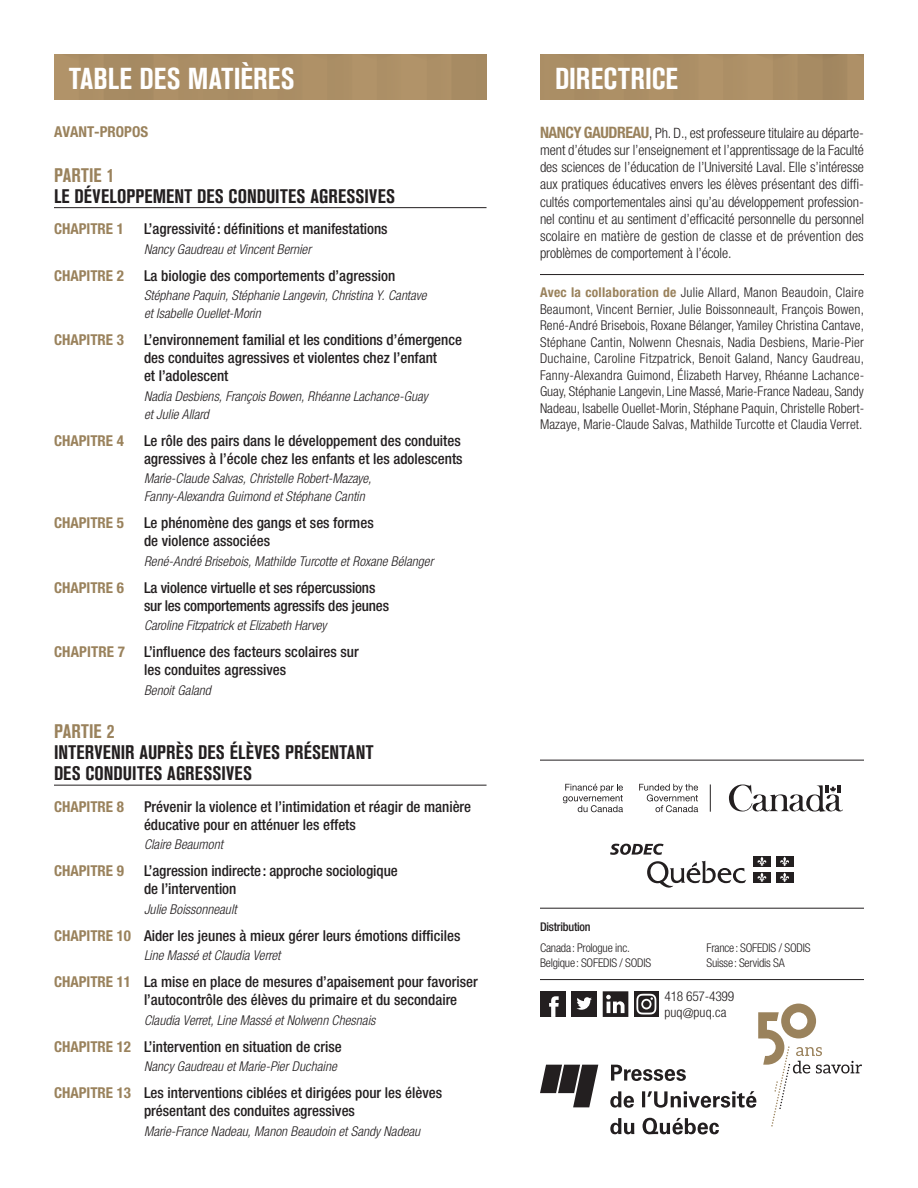
<style>
.page{position:relative;width:918px;height:1188px;background:#fff}
.page>*{position:absolute;margin:0;border:0;box-sizing:border-box;transform-origin:0 0}
._1_Fiche_Titre_verso{font:700 condensed 30px "Akzidenz Grotesk BE";letter-spacing:.01em;color:#fff}
._2_Fiche_Niv1-verso{font:700 condensed 19.5px/21px "Akzidenz Grotesk BE";letter-spacing:.01em;color:#231f20}
._3_Fiche_Niv2-verso{font:500 condensed 15px/18px "Helvetica Neue";color:#231f20}
._3_Fiche_Niv2-verso-2{font:700 condensed 15px "Helvetica Neue";color:#9a825c}
._7_Fiche_bios_auteur{font:300 condensed 14.25px/17.2px "Helvetica Neue";letter-spacing:-.005em;color:#231f20;text-align:justify}
._6_Fiche_auteurs-ver{font:italic 300 condensed 13.5px/18px "Helvetica Neue";color:#231f20}
._8_Fiche_collaborati{font:300 condensed 13.5px/16.5px "Helvetica Neue";letter-spacing:.01em;color:#231f20;text-align:justify}
._8_Fiche_collaborati-2{font:300 condensed 13.5px/15.9px "Helvetica Neue";letter-spacing:-.02em;color:#231f20}
.t1{font:300 condensed 12px/15px "Helvetica Neue";letter-spacing:-.02em;color:#231f20}
.t2{font:500 condensed 12px "Helvetica Neue";letter-spacing:-.02em;color:#231f20}
.s1{color:#9a825c}
.s2{font-weight:700;color:#9a825c}
.s3{font-weight:700;font-size:15.75px;color:#9a825c}
.s4{font-size:15.75px}
</style>
<div class="page">
<div style="left:54px;top:55px;width:433px;height:45px;background:#ac8f66"></div>
<div style="left:540px;top:55px;width:324px;height:45px;background:#ab8e65"></div>
<hr style="left:540px;top:979px;width:324px;height:1px;background:#231f20">
<svg style="left:540px;top:991px;width:322px;height:143px"></svg>
<hr style="left:540px;top:908px;width:324px;height:1px;background:#231f20">
<hr style="left:540px;top:760px;width:324px;height:1px;background:#231f20">
<svg style="left:729px;top:784px;width:114px;height:28px"></svg>
<svg style="left:563px;top:784px;width:60px;height:28px"></svg>
<svg style="left:639px;top:784px;width:59px;height:28px"></svg>
<svg style="left:710px;top:784px;width:1px;height:28px"></svg>
<svg style="left:647px;top:861px;width:99px;height:27px"></svg>
<div style="left:753px;top:856px;width:18px;height:11px;background:#231f20"></div>
<svg style="left:757px;top:857px;width:10px;height:9px"></svg>
<div style="left:776px;top:856px;width:17px;height:11px;background:#231f20"></div>
<svg style="left:780px;top:857px;width:9px;height:9px"></svg>
<div style="left:753px;top:872px;width:18px;height:11px;background:#231f20"></div>
<svg style="left:757px;top:873px;width:10px;height:9px"></svg>
<div style="left:776px;top:872px;width:17px;height:11px;background:#231f20"></div>
<svg style="left:780px;top:873px;width:9px;height:9px"></svg>
<svg style="left:610px;top:844px;width:54px;height:11px"></svg>
<hr style="left:540px;top:274px;width:324px;height:1px;background:#231f20">
<hr style="left:54px;top:207px;width:433px;height:1px;background:#231f20">
<hr style="left:54px;top:785px;width:433px;height:1px;background:#231f20">
<h1 class="_1_Fiche_Titre_verso" style="left:69px;top:61px;width:227px">TABLE DES MATIÈRES</h1>
<p class="_3_Fiche_Niv2-verso-2" style="left:54px;top:122px;width:96px">AVANT-PROPOS</p>
<p class="_2_Fiche_Niv1-verso" style="left:54px;top:165px;width:343px"><span class="s1">PARTIE 1<br></span>LE DÉVELOPPEMENT DES CONDUITES AGRESSIVES</p>
<p class="_3_Fiche_Niv2-verso-2" style="left:54px;top:220px;width:71px">CHAPITRE 1</p>
<p class="_3_Fiche_Niv2-verso" style="left:144px;top:220px;width:245px">L’agressivité : définitions et manifestations</p>
<p class="_6_Fiche_auteurs-ver" style="left:144px;top:240px;width:169px">Nancy Gaudreau et Vincent Bernier</p>
<p class="_3_Fiche_Niv2-verso-2" style="left:54px;top:266px;width:71px">CHAPITRE 2</p>
<p class="_3_Fiche_Niv2-verso" style="left:144px;top:266px;width:253px">La biologie des comportements d’agression</p>
<p class="_6_Fiche_auteurs-ver" style="left:144px;top:286px;width:284px">Stéphane Paquin, Stéphanie Langevin, Christina Y. Cantave et Isabelle Ouellet-Morin</p>
<p class="_3_Fiche_Niv2-verso-2" style="left:54px;top:331px;width:71px">CHAPITRE 3</p>
<p class="_3_Fiche_Niv2-verso" style="left:144px;top:331px;width:320px">L’environnement familial et les conditions d’émergence des conduites agressives et violentes chez l’enfant<br>et l’adolescent</p>
<p class="_6_Fiche_auteurs-ver" style="left:144px;top:387px;width:285px">Nadia Desbiens, François Bowen, Rhéanne Lachance-Guay et Julie Allard</p>
<p class="_3_Fiche_Niv2-verso-2" style="left:54px;top:431px;width:71px">CHAPITRE 4</p>
<p class="_3_Fiche_Niv2-verso" style="left:144px;top:431px;width:320px">Le rôle des pairs dans le développement des conduites agressives à l’école chez les enfants et les adolescents</p>
<p class="_6_Fiche_auteurs-ver" style="left:144px;top:469px;width:229px">Marie-Claude Salvas, Christelle Robert-Mazaye,<br>Fanny-Alexandra Guimond et Stéphane Cantin</p>
<p class="_3_Fiche_Niv2-verso-2" style="left:54px;top:514px;width:71px">CHAPITRE 5</p>
<p class="_3_Fiche_Niv2-verso" style="left:144px;top:514px;width:231px">Le phénomène des gangs et ses formes de violence associées</p>
<p class="_6_Fiche_auteurs-ver" style="left:144px;top:552px;width:291px">René-André Brisebois, Mathilde Turcotte et Roxane Bélanger</p>
<p class="_3_Fiche_Niv2-verso-2" style="left:54px;top:578px;width:71px">CHAPITRE 6</p>
<p class="_3_Fiche_Niv2-verso" style="left:144px;top:578px;width:247px">La violence virtuelle et ses répercussions sur les comportements agressifs des jeunes</p>
<p class="_6_Fiche_auteurs-ver" style="left:144px;top:616px;width:184px">Caroline Fitzpatrick et Elizabeth Harvey</p>
<p class="_3_Fiche_Niv2-verso-2" style="left:54px;top:643px;width:73px">CHAPITRE 7</p>
<p class="_3_Fiche_Niv2-verso" style="left:144px;top:643px;width:216px">L’influence des facteurs scolaires sur les conduites agressives</p>
<p class="_6_Fiche_auteurs-ver" style="left:144px;top:681px;width:68px">Benoit Galand</p>
<p class="_2_Fiche_Niv1-verso" style="left:54px;top:721px;width:321px"><span class="s1">PARTIE 2<br></span>INTERVENIR AUPRÈS DES ÉLÈVES PRÉSENTANT<br>DES CONDUITES AGRESSIVES</p>
<p class="_3_Fiche_Niv2-verso-2" style="left:54px;top:797px;width:71px">CHAPITRE 8</p>
<p class="_3_Fiche_Niv2-verso" style="left:144px;top:797px;width:329px">Prévenir la violence et l’intimidation et réagir de manière éducative pour en atténuer les effets</p>
<p class="_6_Fiche_auteurs-ver" style="left:144px;top:835px;width:80px">Claire Beaumont</p>
<p class="_3_Fiche_Niv2-verso-2" style="left:54px;top:862px;width:71px">CHAPITRE 9</p>
<p class="_3_Fiche_Niv2-verso" style="left:144px;top:862px;width:255px">L’agression indirecte : approche sociologique de l’intervention</p>
<p class="_6_Fiche_auteurs-ver" style="left:144px;top:900px;width:94px">Julie Boissonneault</p>
<p class="_3_Fiche_Niv2-verso" style="left:54px;top:926px;width:408px"><span class="s2">CHAPITRE 10</span> Aider les jeunes à mieux gérer leurs émotions difficiles</p>
<p class="_6_Fiche_auteurs-ver" style="left:144px;top:946px;width:138px">Line Massé et Claudia Verret</p>
<p class="_3_Fiche_Niv2-verso" style="left:144px;top:973px;width:335px;text-indent:-90px"><span class="s2">CHAPITRE 11</span> La mise en place de mesures d’apaisement pour favoriser l’autocontrôle des élèves du primaire et du secondaire</p>
<p class="_6_Fiche_auteurs-ver" style="left:144px;top:1011px;width:233px">Claudia Verret, Line Massé et Nolwenn Chesnais</p>
<p class="_3_Fiche_Niv2-verso" style="left:54px;top:1037px;width:289px"><span class="s2">CHAPITRE 12</span> L’intervention en situation de crise</p>
<p class="_6_Fiche_auteurs-ver" style="left:144px;top:1057px;width:194px">Nancy Gaudreau et Marie-Pier Duchaine</p>
<p class="_3_Fiche_Niv2-verso" style="left:54px;top:1084px;width:390px;text-align:center"><span class="s2">CHAPITRE 13</span> Les interventions ciblées et dirigées pour les élèves présentant des conduites agressives</p>
<p class="_6_Fiche_auteurs-ver" style="left:144px;top:1122px;width:278px">Marie-France Nadeau, Manon Beaudoin et Sandy Nadeau</p>
<p class="_1_Fiche_Titre_verso" style="left:555px;top:61px;width:125px">DIRECTRICE</p>
<p class="_7_Fiche_bios_auteur" style="left:540px;top:124px;width:326px"><span class="s3">NANCY GAUDREAU</span><span class="s4">,</span> Ph. D., est professeure titulaire au départe&shy;ment d’études sur l’enseignement et l’apprentissage de la Faculté des sciences de l’éducation de l’Université Laval. Elle s’intéresse aux pratiques éducatives envers les élèves présentant des diffi&shy;cultés comportementales ainsi qu’au développement profession&shy;nel continu et au sentiment d’efficacité personnelle du personnel scolaire en matière de gestion de classe et de prévention des problèmes de comportement à l’école.</p>
<p class="_8_Fiche_collaborati" style="left:540px;top:284px;width:326px"><span class="s2">Avec la collaboration de</span> Julie Allard, Manon Beaudoin, Claire Beaumont, Vincent Bernier, Julie Boissonneault, François Bowen, René-André Brisebois, Roxane Bélanger, Yamiley Christina Cantave, Stéphane Cantin, Nolwenn Chesnais, Nadia Desbiens, Marie-Pier Duchaine, Caroline Fitzpatrick, Benoit Galand, Nancy Gaudreau, Fanny-Alexandra Guimond, Élizabeth Harvey, Rhéanne Lachance-Guay, Stéphanie Langevin, Line Massé, Marie-France Nadeau, Sandy Nadeau, Isabelle Ouellet-Morin, Stéphane Paquin, Christelle Robert-Mazaye, Marie-Claude Salvas, Mathilde Turcotte et Claudia Verret.</p>
<p class="t2" style="left:540px;top:919px;width:52px">Distribution</p>
<p class="t1" style="left:540px;top:940px;width:113px">Canada: Prologue inc.<br>Belgique: SOFEDIS / SODIS</p>
<p class="t1" style="left:706px;top:940px;width:105px">France: SOFEDIS / SODIS<br>Suisse: Servidis SA</p>
<p class="_8_Fiche_collaborati-2" style="left:664px;top:988px;width:71px">418 657-4399 puq@puq.ca</p>
</div>
